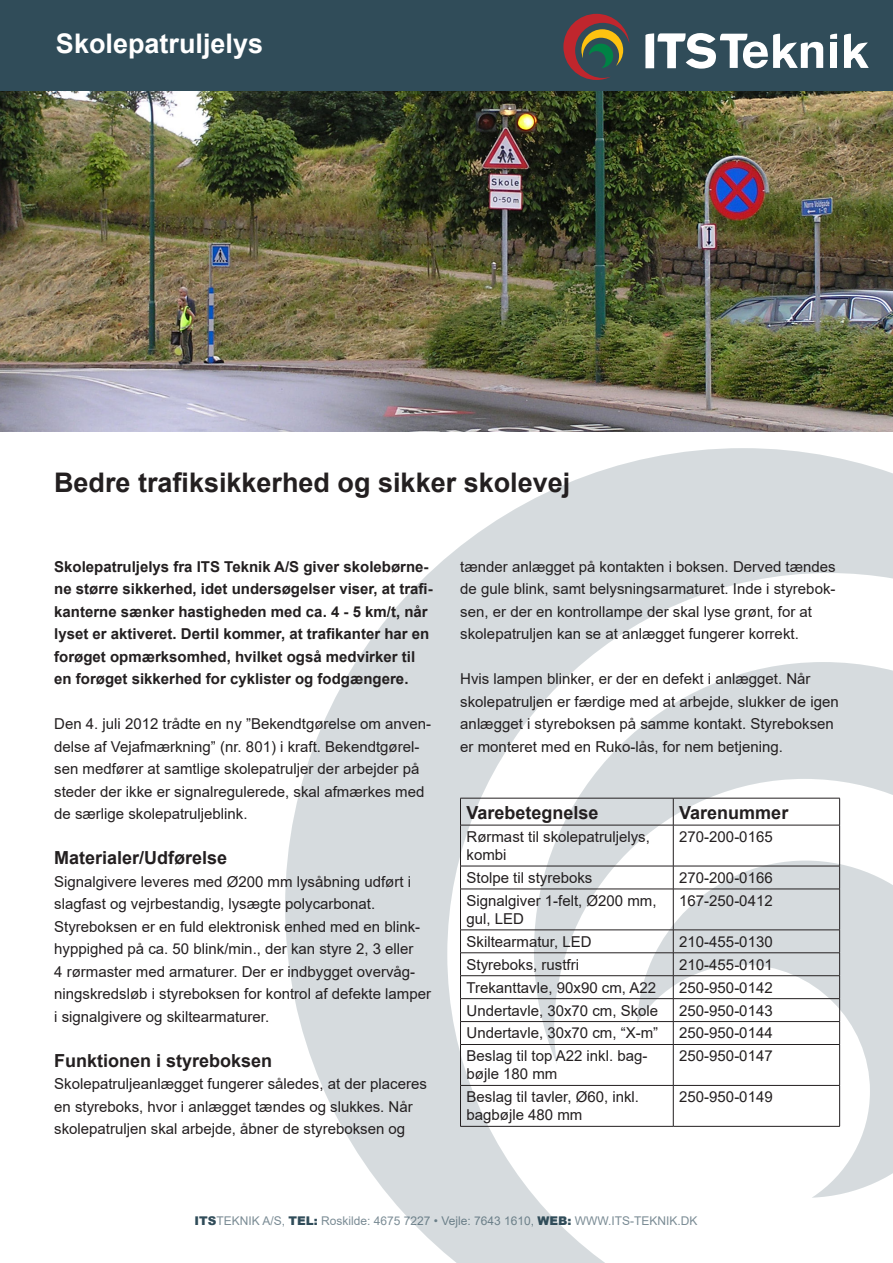
<style>
.page{position:relative;width:893px;height:1263px;background:#fff}
.page>*{position:absolute;margin:0;border:0;box-sizing:border-box;transform-origin:0 0}
.t1{font:700 27px "Arial";color:#231f20}
.t2{font:700 27px "Arial";color:#fff}
.t3{font:700 18px "Arial";color:#231f20}
.t4{font:15px/22.5px "Arial";color:#231f20}
.t5{font:700 15px/22.5px "Arial";color:#231f20}
.t6{font:12px "Arial";color:#7b8c95}
.s1{font-weight:900;color:#304c59}
</style>
<div class="page">
<div style="left:0;top:0;width:893px;height:94px;background:#304c59"></div>
<svg style="left:563px;top:14px;width:66px;height:66px"></svg>
<svg style="left:830px;top:34px;width:7px;height:5px"></svg>
<div style="left:830px;top:43px;width:7px;height:25px;background:#fff"></div>
<svg style="left:844px;top:34px;width:25px;height:34px"></svg>
<svg style="left:645px;top:33px;width:178px;height:36px"></svg>
<svg style="left:285px;top:448px;width:608px;height:815px;fill:#ddddde"></svg>
<img style="left:0;top:91px;width:893px;height:341px">
<hr style="left:460px;top:798px;width:213px;height:1px;background:#231f20">
<svg style="left:460px;top:798px;width:1px;height:27px"></svg>
<hr style="left:673px;top:798px;width:167px;height:1px;background:#231f20">
<svg style="left:673px;top:798px;width:1px;height:27px"></svg>
<svg style="left:839px;top:798px;width:1px;height:27px"></svg>
<hr style="left:460px;top:825px;width:213px;height:1px;background:#231f20">
<hr style="left:460px;top:825px;width:1px;height:41px;background:#231f20">
<hr style="left:673px;top:825px;width:167px;height:1px;background:#231f20">
<hr style="left:673px;top:825px;width:1px;height:41px;background:#231f20">
<hr style="left:839px;top:825px;width:1px;height:41px;background:#231f20">
<hr style="left:460px;top:866px;width:213px;height:1px;background:#231f20">
<svg style="left:460px;top:866px;width:1px;height:23px"></svg>
<hr style="left:673px;top:866px;width:167px;height:1px;background:#231f20">
<svg style="left:673px;top:866px;width:1px;height:23px"></svg>
<svg style="left:839px;top:866px;width:1px;height:23px"></svg>
<hr style="left:460px;top:889px;width:213px;height:1px;background:#231f20">
<hr style="left:460px;top:889px;width:1px;height:41px;background:#231f20">
<hr style="left:673px;top:889px;width:167px;height:1px;background:#231f20">
<hr style="left:673px;top:889px;width:1px;height:41px;background:#231f20">
<hr style="left:839px;top:889px;width:1px;height:41px;background:#231f20">
<hr style="left:460px;top:930px;width:213px;height:1px;background:#231f20">
<hr style="left:673px;top:930px;width:167px;height:1px;background:#231f20">
<hr style="left:460px;top:952px;width:213px;height:1px;background:#231f20">
<hr style="left:673px;top:952px;width:167px;height:1px;background:#231f20">
<hr style="left:460px;top:975px;width:213px;height:1px;background:#231f20">
<hr style="left:673px;top:975px;width:167px;height:1px;background:#231f20">
<hr style="left:460px;top:998px;width:213px;height:1px;background:#231f20">
<hr style="left:673px;top:998px;width:167px;height:1px;background:#231f20">
<hr style="left:460px;top:1021px;width:213px;height:1px;background:#231f20">
<svg style="left:460px;top:930px;width:1px;height:114px"></svg>
<hr style="left:673px;top:1021px;width:167px;height:1px;background:#231f20">
<svg style="left:673px;top:930px;width:1px;height:114px"></svg>
<svg style="left:839px;top:930px;width:1px;height:114px"></svg>
<hr style="left:460px;top:1044px;width:213px;height:1px;background:#231f20">
<hr style="left:460px;top:1045px;width:1px;height:40px;background:#231f20">
<hr style="left:673px;top:1044px;width:167px;height:1px;background:#231f20">
<hr style="left:673px;top:1045px;width:1px;height:40px;background:#231f20">
<hr style="left:839px;top:1045px;width:1px;height:40px;background:#231f20">
<hr style="left:460px;top:1085px;width:213px;height:1px;background:#231f20">
<hr style="left:460px;top:1085px;width:1px;height:41px;background:#231f20">
<hr style="left:673px;top:1085px;width:167px;height:1px;background:#231f20">
<hr style="left:673px;top:1085px;width:1px;height:41px;background:#231f20">
<hr style="left:839px;top:1085px;width:1px;height:41px;background:#231f20">
<hr style="left:460px;top:1126px;width:213px;height:1px;background:#231f20">
<hr style="left:673px;top:1126px;width:167px;height:1px;background:#231f20">
<p class="t2" style="left:56px;top:24px;width:209px">Skolepatruljelys</p>
<p class="t1" style="left:54px;top:463px;width:518px">Bedre trafiksikkerhed og sikker skolevej</p>
<p class="t5" style="left:54px;top:555px;width:380px">Skolepatruljelys fra ITS Teknik A/S giver skolebørne&shy;ne større sikkerhed, idet undersøgelser viser, at trafi&shy;kanterne sænker hastigheden med ca. 4 - 5 km/t, når lyset er aktiveret. Dertil kommer, at trafikanter har en forøget opmærksomhed, hvilket også medvirker til en forøget sikkerhed for cyklister og fodgængere.</p>
<p class="t4" style="left:54px;top:712px;width:378px">Den 4. juli 2012 trådte en ny ”Bekendtgørelse om anven&shy;delse af Vejafmærkning” (nr. 801) i kraft. Bekendtgørel&shy;sen medfører at samtlige skolepatruljer der arbejder på steder der ikke er signalregulerede, skal afmærkes med de særlige skolepatruljeblink.</p>
<p class="t3" style="left:54px;top:845px;width:175px">Materialer/Udførelse</p>
<p class="t4" style="left:54px;top:870px;width:358px">Signalgivere leveres med Ø200 mm lysåbning udført i slagfast og vejrbestandig, lysægte polycarbonat.</p>
<p class="t4" style="left:54px;top:915px;width:378px">Styreboksen er en fuld elektronisk enhed med en blink&shy;hyppighed på ca. 50 blink/min., der kan styre 2, 3 eller<br>4 rørmaster med armaturer. Der er indbygget overvåg&shy;ningskredsløb i styreboksen for kontrol af defekte lamper i signalgivere og skiltearmaturer.</p>
<p class="t3" style="left:54px;top:1047px;width:220px">Funktionen i styreboksen</p>
<p class="t4" style="left:54px;top:1072px;width:374px">Skolepatruljeanlægget fungerer således, at der placeres en styreboks, hvor i anlægget tændes og slukkes. Når skolepatruljen skal arbejde, åbner de styreboksen og</p>
<p class="t4" style="left:460px;top:555px;width:377px">tænder anlægget på kontakten i boksen. Derved tændes de gule blink, samt belysningsarmaturet. Inde i styrebok&shy;sen, er der en kontrollampe der skal lyse grønt, for at skolepatruljen kan se at anlægget fungerer korrekt.</p>
<p class="t4" style="left:460px;top:667px;width:380px">Hvis lampen blinker, er der en defekt i anlægget. Når skolepatruljen er færdige med at arbejde, slukker de igen anlægget i styreboksen på samme kontakt. Styreboksen er monteret med en Ruko-lås, for nem betjening.</p>
<p class="t3" style="left:466px;top:800px;width:134px">Varebetegnelse</p>
<p class="t3" style="left:679px;top:800px;width:111px">Varenummer</p>
<p class="t4" style="left:466px;top:828px;width:185px;line-height:18px">Rørmast til skolepatruljelys, kombi</p>
<p class="t4" style="left:679px;top:825px;width:95px">270-200-0165</p>
<p class="t4" style="left:466px;top:866px;width:127px">Stolpe til styreboks</p>
<p class="t4" style="left:679px;top:866px;width:95px">270-200-0166</p>
<p class="t4" style="left:466px;top:891px;width:192px;line-height:18px">Signalgiver 1-felt, Ø200 mm, gul, LED</p>
<p class="t4" style="left:679px;top:889px;width:95px">167-250-0412</p>
<p class="t4" style="left:466px;top:930px;width:127px">Skiltearmatur, LED</p>
<p class="t4" style="left:679px;top:930px;width:95px">210-455-0130</p>
<p class="t4" style="left:466px;top:953px;width:114px">Styreboks, rustfri</p>
<p class="t4" style="left:679px;top:953px;width:95px">210-455-0101</p>
<p class="t4" style="left:466px;top:976px;width:191px">Trekanttavle, 90x90 cm, A22</p>
<p class="t4" style="left:679px;top:976px;width:95px">250-950-0142</p>
<p class="t4" style="left:466px;top:999px;width:193px">Undertavle, 30x70 cm, Skole</p>
<p class="t4" style="left:679px;top:999px;width:95px">250-950-0143</p>
<p class="t4" style="left:466px;top:1022px;width:193px">Undertavle, 30x70 cm, “X-m”</p>
<p class="t4" style="left:679px;top:1022px;width:95px">250-950-0144</p>
<p class="t4" style="left:466px;top:1047px;width:182px;line-height:18px">Beslag til top A22 inkl. bag&shy;bøjle 180 mm</p>
<p class="t4" style="left:679px;top:1045px;width:95px">250-950-0147</p>
<p class="t4" style="left:466px;top:1088px;width:174px;line-height:18px">Beslag til tavler, Ø60, inkl. bagbøjle 480 mm</p>
<p class="t4" style="left:679px;top:1086px;width:95px">250-950-0149</p>
<p class="t6" style="left:194px;top:1212px;width:505px"><span class="s1">ITS</span>TEKNIK A/S, <span class="s1">TEL:</span> Roskilde: 4675 7227 • Vejle: 7643 1610, <span class="s1">WEB:</span> WWW.ITS-TEKNIK.DK</p>
</div>
